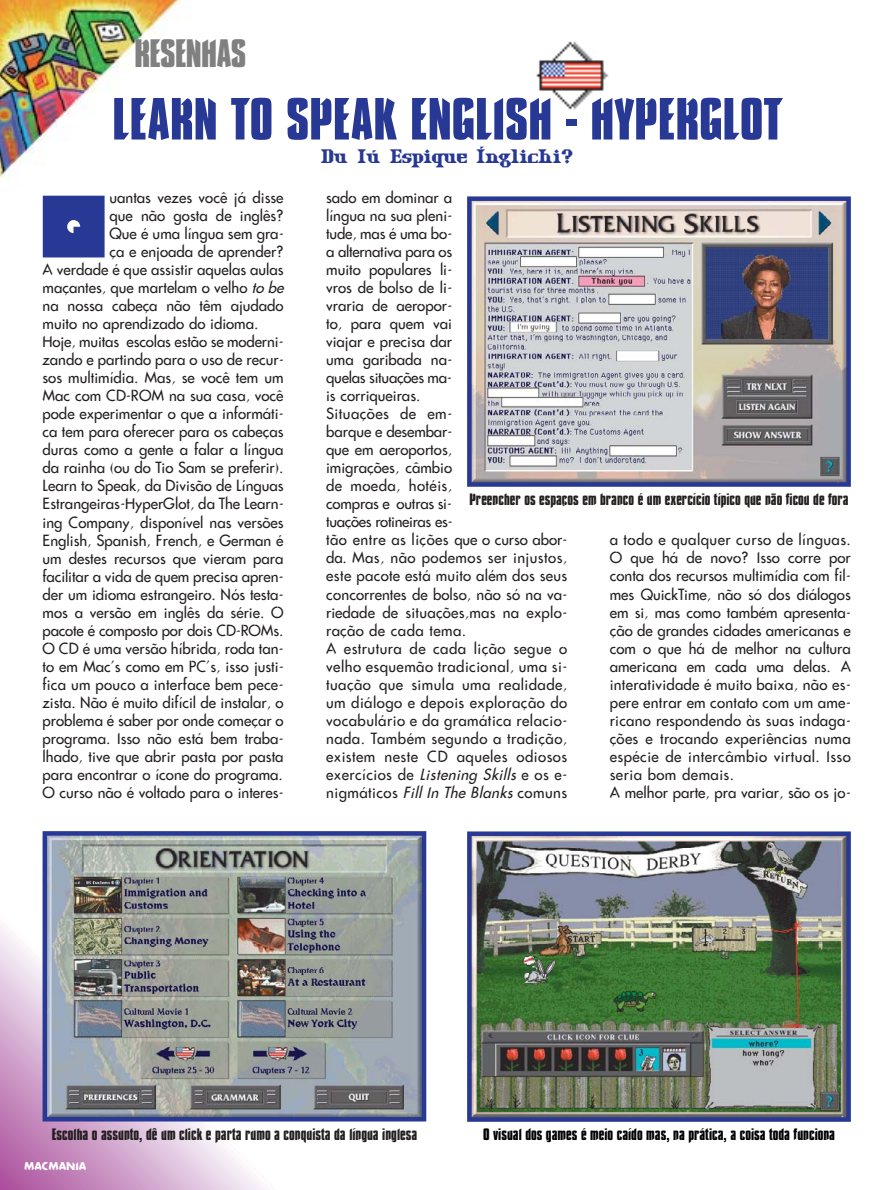
<style>
.page{position:relative;width:893px;height:1190px;background:#fff}
.page>*{position:absolute;margin:0;border:0;box-sizing:border-box;transform-origin:0 0}
.t1{font:87px "Pinups";color:#283895}
.t2{font:700 54px "Compacta Vitima";color:#283895}
.t3{font:700 36px "Compacta Vitima";letter-spacing:-.02em;color:#808080}
.t4{font:700 18px "Macmania";color:#283895}
.t5{font:15px/18px "Futura Vitima";color:#231f1f}
.t6{font:700 15px "Compacta Vitima";color:#231f1f}
.t7{font:700 15px "Compacta Vitima";color:#000}
.t8{font:700 10.5px "Futura Vitima";color:#fff}
.s1{font-style:italic}
</style>
<div class="page">
<img style="left:0;top:0;width:181px;height:179px">
<img style="left:536px;top:41px;width:73px;height:69px">
<svg style="left:0;top:893px;width:299px;height:297px"></svg>
<img style="left:48px;top:836px;width:373px;height:280px">
<div style="left:43px;top:831px;width:383px;height:290px;border:4px solid #283895"></div>
<img style="left:472px;top:201px;width:373px;height:281px">
<div style="left:467px;top:196px;width:383px;height:291px;border:4px solid #283895"></div>
<img style="left:472px;top:836px;width:373px;height:280px">
<div style="left:467px;top:831px;width:383px;height:290px;border:4px solid #283895"></div>
<h3 class="t3" style="left:134px;top:37px;width:113px">RESENHAS</h3>
<h2 class="t2" style="left:112px;top:96px;width:671px">LEARN TO SPEAK ENGLISH - HYPERGLOT</h2>
<p class="t5" style="left:109px;top:189px;width:175px">uantas vezes você já disse</p>
<p class="t5" style="left:109px;top:207px;width:176px">que não gosta de inglês?</p>
<p class="t5" style="left:109px;top:225px;width:176px">Que é uma língua sem gra-</p>
<p class="t5" style="left:109px;top:243px;width:176px">ça e enjoada de aprender?</p>
<p class="t5" style="left:43px;top:261px;width:243px">A verdade é que assistir aquelas aulas</p>
<p class="t5" style="left:43px;top:279px;width:246px">maçantes, que martelam o velho <span class="s1">to be</span></p>
<p class="t5" style="left:43px;top:297px;width:242px">na nossa cabeça não têm ajudado</p>
<p class="t5" style="left:43px;top:315px;width:217px">muito no aprendizado do idioma.</p>
<p class="t5" style="left:43px;top:333px;width:242px">Hoje, muitas escolas estão se moderni-</p>
<p class="t5" style="left:43px;top:351px;width:242px">zando e partindo para o uso de recur-</p>
<p class="t5" style="left:43px;top:369px;width:242px">sos multimídia. Mas, se você tem um</p>
<p class="t5" style="left:43px;top:387px;width:242px">Mac com CD-ROM na sua casa, você</p>
<p class="t5" style="left:43px;top:405px;width:242px">pode experimentar o que a informáti-</p>
<p class="t5" style="left:43px;top:423px;width:242px">ca tem para oferecer para os cabeças</p>
<p class="t5" style="left:43px;top:441px;width:242px">duras como a gente a falar a língua</p>
<p class="t5" style="left:43px;top:459px;width:242px">da rainha (ou do Tio Sam se preferir).</p>
<p class="t5" style="left:43px;top:477px;width:242px">Learn to Speak, da Divisão de Línguas</p>
<p class="t5" style="left:43px;top:495px;width:242px">Estrangeiras-HyperGlot, da The Learn-</p>
<p class="t5" style="left:43px;top:513px;width:242px">ing Company, disponível nas versões</p>
<p class="t5" style="left:43px;top:531px;width:242px">English, Spanish, French, e German é</p>
<p class="t5" style="left:43px;top:549px;width:242px">um destes recursos que vieram para</p>
<p class="t5" style="left:43px;top:567px;width:242px">facilitar a vida de quem precisa apren-</p>
<p class="t5" style="left:43px;top:585px;width:242px">der um idioma estrangeiro. Nós testa-</p>
<p class="t5" style="left:43px;top:603px;width:242px">mos a versão em inglês da série. O</p>
<p class="t5" style="left:43px;top:621px;width:242px">pacote é composto por dois CD-ROMs.</p>
<p class="t5" style="left:43px;top:639px;width:242px">O CD é uma versão híbrida, roda tan-</p>
<p class="t5" style="left:43px;top:657px;width:242px">to em Mac’s como em PC’s, isso justi-</p>
<p class="t5" style="left:43px;top:675px;width:242px">fica um pouco a interface bem pece-</p>
<p class="t5" style="left:43px;top:693px;width:242px">zista. Não é muito difícil de instalar, o</p>
<p class="t5" style="left:43px;top:711px;width:242px">problema é saber por onde começar o</p>
<p class="t5" style="left:43px;top:729px;width:242px">programa. Isso não está bem traba-</p>
<p class="t5" style="left:43px;top:747px;width:242px">lhado, tive que abrir pasta por pasta</p>
<p class="t5" style="left:43px;top:765px;width:242px">para encontrar o ícone do programa.</p>
<p class="t5" style="left:43px;top:783px;width:242px">O curso não é voltado para o interes-</p>
<h1 class="t1" style="left:43px;top:176px;width:71px">Q</h1>
<p class="t4" style="left:321px;top:148px;width:253px">Du Iú Espique Ínglichi?</p>
<p class="t5" style="left:326px;top:189px;width:242px">sado em dominar a<br>língua na sua pleni-<br>tude, mas é uma bo-<br>a alternativa para os<br>muito populares li-<br>vros de bolso de li-<br>vraria de aeropor-<br>to, para quem vai<br>viajar e precisa dar<br>uma garibada na-<br>quelas situações ma-<br>is corriqueiras.<br>Situações de em-<br>barque e desembar-<br>que em aeroportos,<br>imigrações, câmbio<br>de moeda, hotéis,<br>compras e outras si-<br>tuações rotineiras es-<br>tão entre as lições que o curso abor&shy;da. Mas, não podemos ser injustos, este pacote está muito além dos seus concorrentes de bolso, não só na va&shy;riedade de situações,mas na explo&shy;ração de cada tema.<br>A estrutura de cada lição segue o velho esquemão tradicional, uma si&shy;tuação que simula uma realidade, um diálogo e depois exploração do vocabulário e da gramática relacio&shy;nada. Também segundo a tradição, existem neste CD aqueles odiosos exercícios de <span class="s1">Listening Skills</span>e os e&shy;nigmáticos <span class="s1">Fill In The Blanks</span>comuns</p>
<p class="t6" style="left:469px;top:492px;width:381px">Preencher os espaços em branco é um exercício típico que não ficou de fora</p>
<p class="t5" style="left:609px;top:531px;width:243px">a todo e qualquer curso de línguas.<br>O que há de novo? Isso corre por conta dos recursos multimídia com fil&shy;mes QuickTime, não só dos diálogos em si, mas como também apresenta&shy;ção de grandes cidades americanas e com o que há de melhor na cultura americana em cada uma delas. A interatividade é muito baixa, não es&shy;pere entrar em contato com um ame&shy;ricano respondendo às suas indaga&shy;ções e trocando experiências numa espécie de intercâmbio virtual. Isso seria bom demais.<br>A melhor parte, pra variar, são os jo-</p>
<p class="t6" style="left:52px;top:1127px;width:367px">Escolha o assunto, dê um click e parta rumo a conquista da língua inglesa</p>
<p class="t8" style="left:24px;top:1160px;width:64px">MACMANIA</p>
<p class="t7" style="left:483px;top:1127px;width:353px">O visual dos games é meio caído mas, na prática, a coisa toda funciona</p>
</div>
